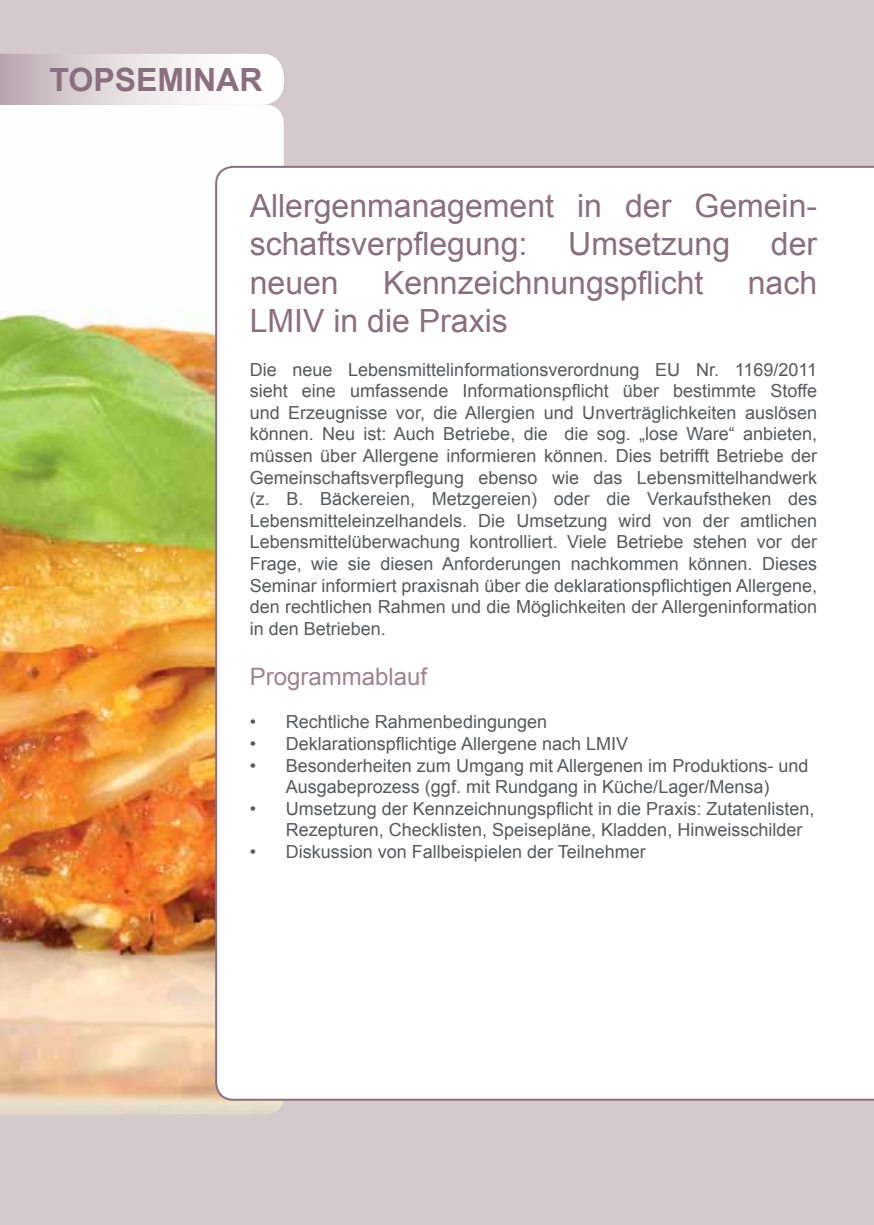
<style>
.page{position:relative;width:874px;height:1225px;background:#fff}
.page>*{position:absolute;margin:0;border:0;box-sizing:border-box;transform-origin:0 0}
.t1{font:32px/38.4px "Arial";color:#8a6f7e}
.t2{font:700 32px "Arial";color:#8a6f7e}
.t3{font:24px "Arial";color:#9d8491}
.t4{font:18px/21.6px "Arial";color:#58595b;text-align:justify}
</style>
<div class="page">
<div style="left:0;top:0;width:873px;height:1225px;background:#d4c9cd"></div>
<img style="left:0;top:105px;width:283px;height:1009px">
<svg style="left:0;top:54px;width:283px;height:51px"></svg>
<div style="left:215px;top:166px;width:658px;height:934px;background:#fff"></div>
<h1 class="t2" style="left:50px;top:59px;width:214px">TOPSEMINAR</h1>
<h1 class="t1" style="left:249px;top:187px;width:568px">Allergenmanagement in der Gemein&shy;schaftsverpflegung:</h1>
<h1 class="t1" style="left:568px;top:225px;width:163px">Umsetzung</h1>
<h1 class="t1" style="left:770px;top:225px;width:48px">der</h1>
<h1 class="t1" style="left:249px;top:264px;width:90px">neuen</h1>
<h1 class="t1" style="left:383px;top:264px;width:322px">Kennzeichnungspflicht</h1>
<h1 class="t1" style="left:747px;top:264px;width:71px">nach</h1>
<h1 class="t1" style="left:249px;top:302px;width:259px">LMIV in die Praxis</h1>
<p class="t4" style="left:249px;top:358px;width:568px">Die neue Lebensmittelinformationsverordnung EU Nr. 1169/2011 sieht eine umfassende Informationspflicht über bestimmte Stoffe und Erzeugnisse vor, die Allergien und Unverträglichkeiten auslösen können. Neu ist: Auch Betriebe, die die sog. „lose Ware“ anbieten, müssen über Allergene informieren können. Dies betrifft Betriebe der Gemeinschaftsverpflegung ebenso wie das Lebensmittelhandwerk (z. B. Bäckereien, Metzgereien) oder die Verkaufstheken des Lebensmitteleinzelhandels. Die Umsetzung wird von der amtlichen Lebensmittelüberwachung kontrolliert. Viele Betriebe stehen vor der Frage, wie sie diesen Anforderungen nachkommen können. Dieses Seminar informiert praxisnah über die deklarationspflichtigen Allergene, den rechtlichen Rahmen und die Möglichkeiten der Allergeninformation in den Betrieben.</p>
<h2 class="t3" style="left:249px;top:661px;width:179px">Programmablauf</h2>
<p class="t4" style="left:249px;top:711px;width:299px">• Rechtliche Rahmenbedingungen</p>
<p class="t4" style="left:249px;top:733px;width:380px">• Deklarationspflichtige Allergene nach LMIV</p>
<p class="t4" style="left:249px;top:754px;width:560px;text-align:center">• Besonderheiten zum Umgang mit Allergenen im Produktions- und<br>Ausgabeprozess (ggf. mit Rundgang in Küche/Lager/Mensa)</p>
<p class="t4" style="left:285px;top:798px;width:530px;text-indent:-36px">• Umsetzung der Kennzeichnungspflicht in die Praxis: Zutatenlisten,<br>Rezepturen, Checklisten, Speisepläne, Kladden, Hinweisschilder</p>
<p class="t4" style="left:249px;top:841px;width:397px">• Diskussion von Fallbeispielen der Teilnehmer</p>
</div>
